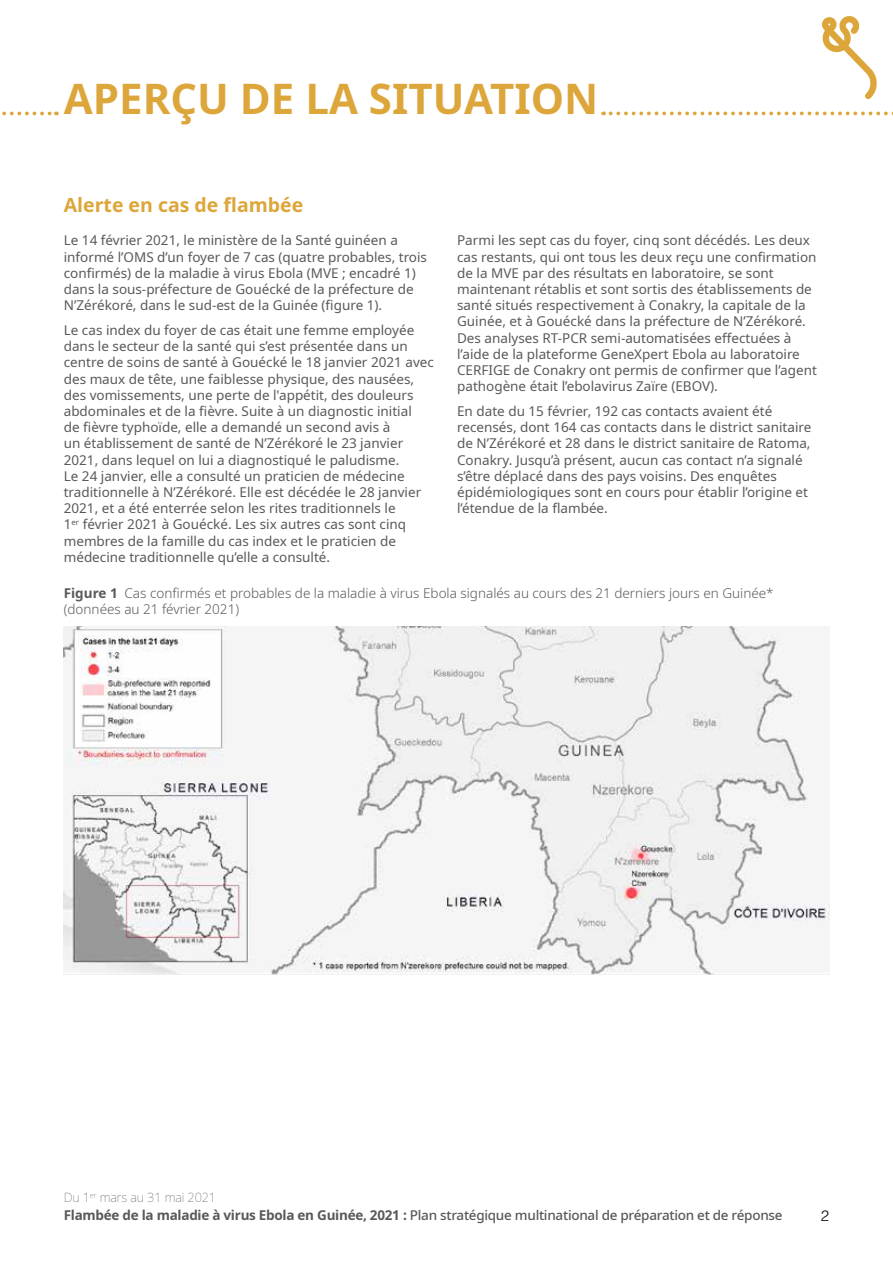
<style>
.page{position:relative;width:893px;height:1263px;background:#fff}
.page>*{position:absolute;margin:0;border:0;box-sizing:border-box;transform-origin:0 0}
.t1{font:700 42px "Noto Sans";color:#dda63a}
.t2{font:700 19.5px "Noto Sans";color:#dda63a}
.t3{font:300 15px "Helvetica LT Std";color:#000}
.t4{font:13.5px/16.2px "Noto Sans";color:#58595b}
.t5{font:300 13.5px/16.2px "Noto Sans";color:#58595b}
.t6{font:500 13.5px "Noto Sans";letter-spacing:-.02em;color:#58595b}
.t7{font:100 12.75px "Noto Sans";letter-spacing:-.01em;color:#4d4d4d}
.s1{font-weight:700}
</style>
<div class="page">
<svg style="left:822px;top:16px;width:55px;height:83px"></svg>
<svg style="left:2px;top:112px;width:55px;height:3px"></svg>
<svg style="left:611px;top:112px;width:282px;height:3px"></svg>
<img style="left:64px;top:627px;width:765px;height:348px">
<h1 class="t1" style="left:64px;top:69px;width:536px">APERÇU DE LA SITUATION</h1>
<h2 class="t2" style="left:64px;top:191px;width:241px">Alerte en cas de flambée</h2>
<p class="t4" style="left:64px;top:233px;width:365px">Le 14 février 2021, le ministère de la Santé guinéen a informé l’OMS d’un foyer de 7 cas (quatre probables, trois confirmés) de la maladie à virus Ebola (MVE ; encadré 1) dans la sous-préfecture de Gouécké de la préfecture de N’Zérékoré, dans le sud-est de la Guinée (figure 1).</p>
<p class="t4" style="left:64px;top:322px;width:372px">Le cas index du foyer de cas était une femme employée dans le secteur de la santé qui s’est présentée dans un centre de soins de santé à Gouécké le 18 janvier 2021 avec des maux de tête, une faiblesse physique, des nausées, des vomissements, une perte de l'appétit, des douleurs abdominales et de la fièvre. Suite à un diagnostic initial<br>de fièvre typhoïde, elle a demandé un second avis à<br>un établissement de santé de N’Zérékoré le 23 janvier 2021, dans lequel on lui a diagnostiqué le paludisme.<br>Le 24 janvier, elle a consulté un praticien de médecine traditionnelle à N’Zérékoré. Elle est décédée le 28 janvier 2021, et a été enterrée selon les rites traditionnels le<br>1<sup>er</sup> février 2021 à Gouécké. Les six autres cas sont cinq membres de la famille du cas index et le praticien de médecine traditionnelle qu’elle a consulté.</p>
<p class="t4" style="left:457px;top:233px;width:361px">Parmi les sept cas du foyer, cinq sont décédés. Les deux cas restants, qui ont tous les deux reçu une confirmation de la MVE par des résultats en laboratoire, se sont maintenant rétablis et sont sortis des établissements de santé situés respectivement à Conakry, la capitale de la Guinée, et à Gouécké dans la préfecture de N’Zérékoré.<br>Des analyses RT-PCR semi-automatisées effectuées à l’aide de la plateforme GeneXpert Ebola au laboratoire CERFIGE de Conakry ont permis de confirmer que l’agent pathogène était l’ebolavirus Zaïre (EBOV).</p>
<p class="t4" style="left:457px;top:403px;width:356px">En date du 15 février, 192 cas contacts avaient été recensés, dont 164 cas contacts dans le district sanitaire de N’Zérékoré et 28 dans le district sanitaire de Ratoma, Conakry. Jusqu’à présent, aucun cas contact n’a signalé s’être déplacé dans des pays voisins. Des enquêtes épidémiologiques sont en cours pour établir l’origine et l’étendue de la flambée.</p>
<p class="t5" style="left:64px;top:585px;width:711px"><span class="s1">Figure 1</span> Cas confirmés et probables de la maladie à virus Ebola signalés au cours des 21 derniers jours en Guinée* (données au 21 février 2021)</p>
<p class="t7" style="left:64px;top:1188px;width:154px">Du 1<sup>er</sup> mars au 31 mai 2021</p>
<p class="t6" style="left:64px;top:1206px;width:720px"><span class="s1">Flambée de la maladie à virus Ebola en Guinée, 2021 :</span> Plan stratégique multinational de préparation et de réponse</p>
<p class="t3" style="left:821px;top:1206px;width:10px">2</p>
</div>
